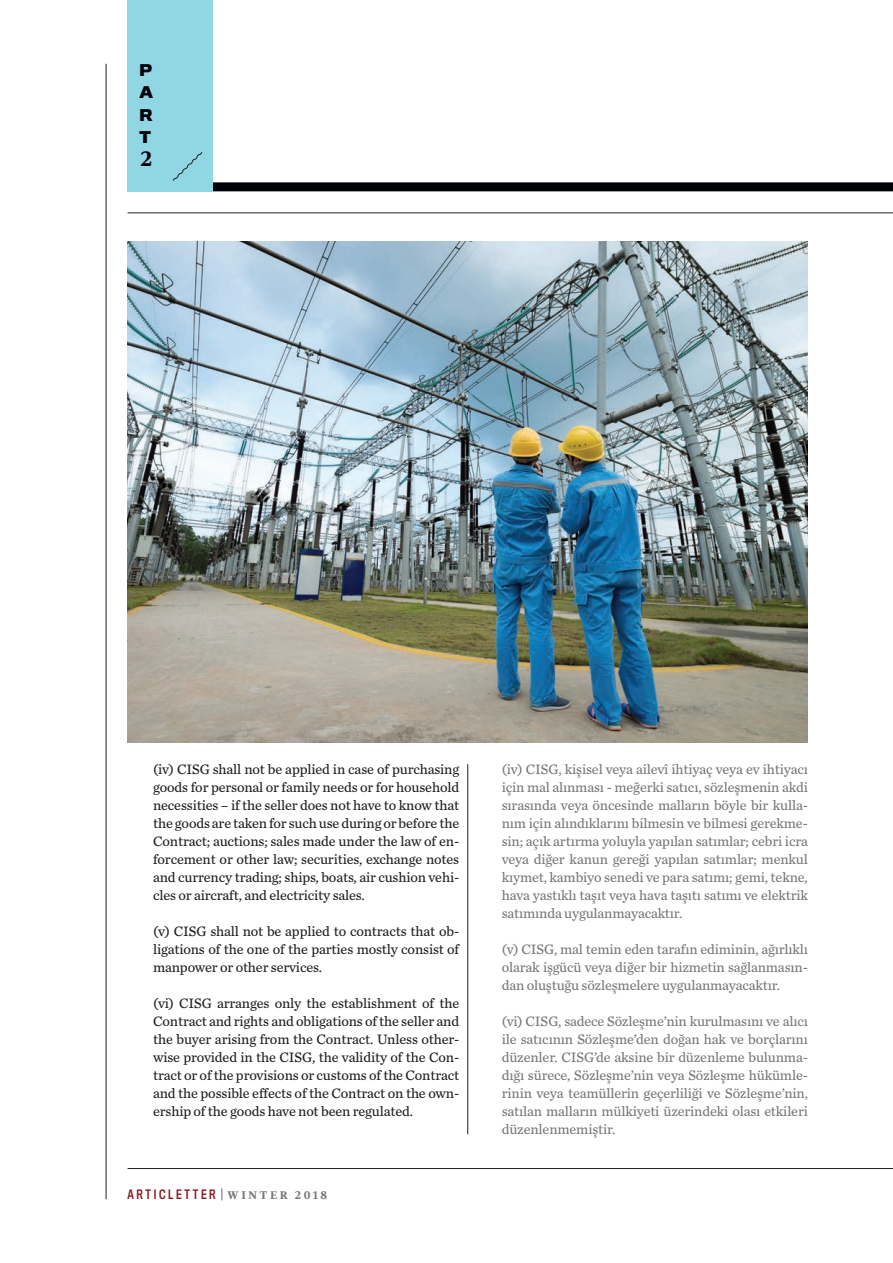
<style>
.page{position:relative;width:893px;height:1263px;background:#fff}
.page>*{position:absolute;margin:0;border:0;box-sizing:border-box;transform-origin:0 0}
.t1{font:900 22.5px "Whitman Display";color:#010209}
.t2{font:700 15px/22.5px "Titling Gothic FB Normal";color:#010209;text-align:justify}
.t3{font:14.25px/18px "Chronicle Text G3";letter-spacing:-.01em;color:#76787b;text-align:justify}
.t4{font:14.25px/18px "Chronicle Text G3";letter-spacing:-.01em;color:#231f20;text-align:justify}
.t5{font:12px "Titling Gothic FB Cond Standard";letter-spacing:.215em;color:#871619}
.s1{color:#76787b}
.s2{font-family:"Whitman Display";font-weight:900;color:#76787b}
</style>
<div class="page">
<div style="left:186px;top:182px;width:707px;height:9px;background:#010209"></div>
<hr style="left:106px;top:64px;width:1px;height:1135px;background:#231f20">
<hr style="left:128px;top:213px;width:765px;height:1px;background:#231f20">
<div style="left:128px;top:0;width:85px;height:191px;background:#91d6e3"></div>
<hr style="left:128px;top:1168px;width:765px;height:1px;background:#231f20">
<svg style="left:173px;top:152px;width:29px;height:29px"></svg>
<hr style="left:467px;top:764px;width:1px;height:370px;background:#231f20">
<img style="left:128px;top:242px;width:680px;height:501px">
<p class="t2" style="left:139px;top:58px;width:15px">P A R T</p>
<p class="t1" style="left:141px;top:145px;width:13px">2</p>
<p class="t4" style="left:153px;top:759px;width:308px">(iv) CISG shall not be applied in case of purchasing goods for personal or family needs or for household necessities – if the seller does not have to know that the goods are taken for such use during or before the Contract; auctions; sales made under the law of en&shy;forcement or other law; securities, exchange notes and currency trading; ships, boats, air cushion vehi&shy;cles or aircraft, and electricity sales.</p>
<p class="t4" style="left:153px;top:921px;width:308px">(v) CISG shall not be applied to contracts that ob&shy;ligations of the one of the parties mostly consist of manpower or other services.</p>
<p class="t4" style="left:153px;top:993px;width:308px">(vi) CISG arranges only the establishment of the Contract and rights and obligations of the seller and the buyer arising from the Contract. Unless other&shy;wise provided in the CISG, the validity of the Con&shy;tract or of the provisions or customs of the Contract and the possible effects of the Contract on the own&shy;ership of the goods have not been regulated.</p>
<p class="t5" style="left:128px;top:1187px;width:201px">ARTICLETTER <span class="s1">|</span> <span class="s2">WINTER 2018</span></p>
<p class="t3" style="left:502px;top:759px;width:308px">(iv) CISG, kişisel veya ailevî ihtiyaç veya ev ihtiyacı için mal alınması - meğerki satıcı, sözleşmenin akdi sırasında veya öncesinde malların böyle bir kulla&shy;nım için alındıklarını bilmesin ve bilmesi gerekme&shy;sin; açık artırma yoluyla yapılan satımlar; cebri icra veya diğer kanun gereği yapılan satımlar; menkul kıymet, kambiyo senedi ve para satımı; gemi, tekne, hava yastıklı taşıt veya hava taşıtı satımı ve elektrik satımında uygulanmayacaktır.</p>
<p class="t3" style="left:502px;top:939px;width:308px">(v) CISG, mal temin eden tarafın ediminin, ağırlıklı olarak işgücü veya diğer bir hizmetin sağlanmasın&shy;dan oluştuğu sözleşmelere uygulanmayacaktır.</p>
<p class="t3" style="left:502px;top:1011px;width:308px">(vi) CISG, sadece Sözleşme’nin kurulmasını ve alıcı ile satıcının Sözleşme’den doğan hak ve borçlarını düzenler. CISG’de aksine bir düzenleme bulunma&shy;dığı sürece, Sözleşme’nin veya Sözleşme hükümle&shy;rinin veya teamüllerin geçerliliği ve Sözleşme’nin, satılan malların mülkiyeti üzerindeki olası etkileri düzenlenmemiştir.</p>
</div>
